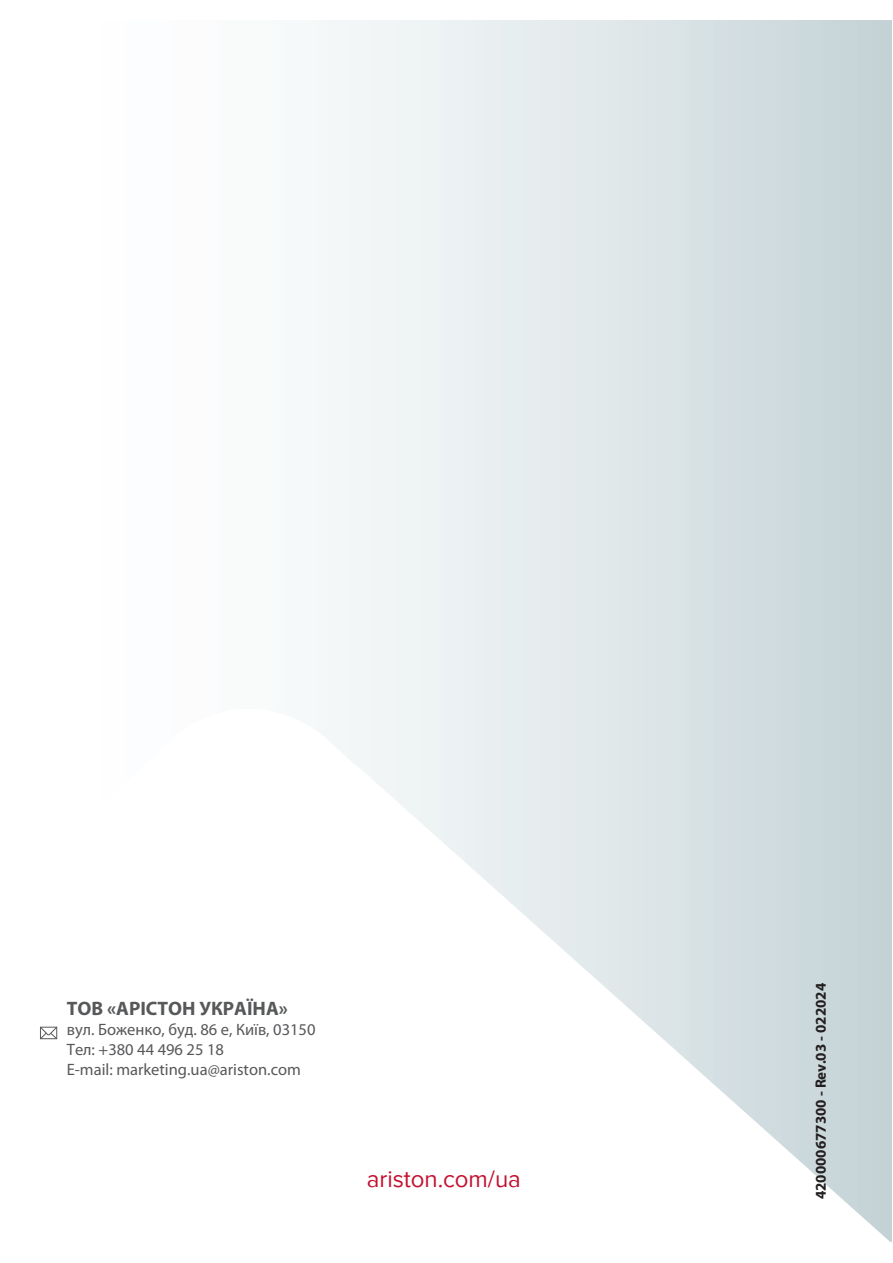
<style>
.page{position:relative;width:893px;height:1263px;background:#fff}
.page>*{position:absolute;margin:0;border:0;box-sizing:border-box;transform-origin:0 0}
.t1{font:24px "Proxima Nova";color:#c3102f}
.t2{font:700 19.5px "Myriad Pro";color:#57585a}
.t3{font:16.5px/19.8px "Myriad Pro";color:#57585a}
.t4{font:700 15px "Myriad Pro";color:#231f20}
</style>
<div class="page">
<div style="left:19px;top:20px;width:872px;height:1221px;background:linear-gradient(to right,#fff,#cad7db)"></div>
<svg style="left:20px;top:708px;width:870px;height:534px"></svg>
<svg style="left:39px;top:1026px;width:19px;height:14px"></svg>
<p class="t2" style="left:67px;top:998px;width:223px">ТОВ «АРІСТОН УКРАЇНА»</p>
<p class="t3" style="left:67px;top:1020px;width:250px">вул. Боженко, буд. 86 е, Київ, 03150<br>Тел: +380 44 496 25 18<br>E-mail: marketing.ua@ariston.com</p>
<p class="t1" style="left:367px;top:1165px;width:155px">ariston.com/ua</p>
<p class="t4" style="left:812px;top:1199px;width:218px;rotate:-90deg">420000677300 - Rev.03 - 022024</p>
<p class="t4" style="left:812px;top:1166px;width:129px;rotate:-90deg">1 5292 4 052023</p>
</div>
